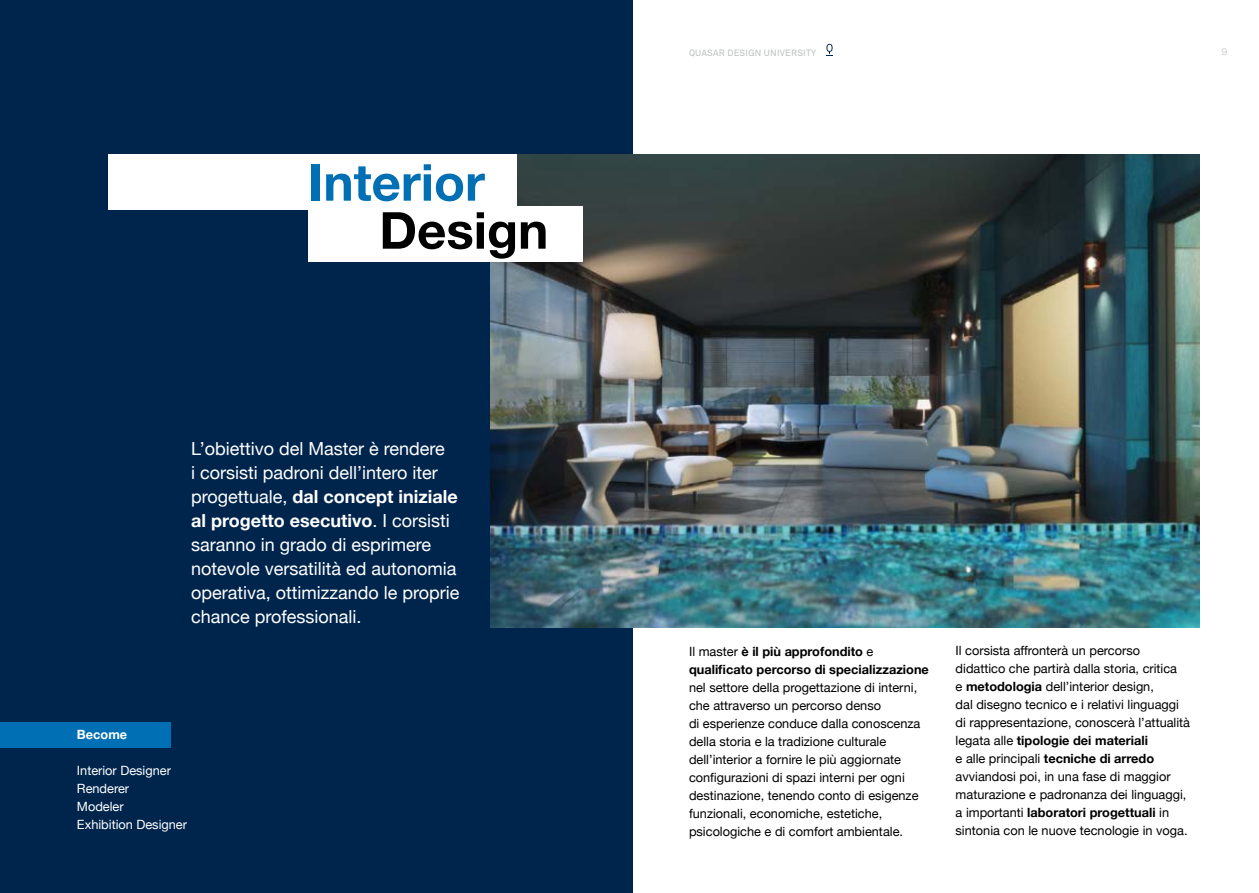
<style>
.page{position:relative;width:1259px;height:893px;background:#fff}
.page>*{position:absolute;margin:0;border:0;box-sizing:border-box;transform-origin:0 0}
.t1{font:700 51px "Helvetica Neue";color:#006fb4}
.t2{font:700 51px "Helvetica Neue";color:#000}
.t3{font:18px/24px "Helvetica Neue";color:#fff}
.t4{font:12.75px/18px "Helvetica Neue";color:#000}
.t5{font:700 12.75px/18px "Helvetica Neue";color:#000}
.t6{font:12.75px/18px "Helvetica Neue";color:#fff}
.t7{font:700 12.75px "Helvetica Neue";color:#fff}
.t8{font:300 9.75px "Helvetica Neue";color:#bbbdbe}
.t9{font:9px "Akkurat Pro";letter-spacing:.025em;color:#bbbdbe}
.s1{font-weight:700}
.s2{font-weight:400}
</style>
<div class="page">
<svg style="left:826px;top:44px;width:6px;height:12px"></svg>
<div style="left:0;top:0;width:632px;height:893px;background:#00254d"></div>
<div style="left:0;top:723px;width:170px;height:25px;background:#006fb4"></div>
<img style="left:490px;top:154px;width:709px;height:473px">
<div style="left:308px;top:206px;width:275px;height:56px;background:#fff"></div>
<div style="left:108px;top:154px;width:409px;height:55px;background:#fff"></div>
<h1 class="t1" style="left:308px;top:151px;width:178px">Interior</h1>
<h1 class="t2" style="left:379px;top:199px;width:171px">Design</h1>
<p class="t3" style="left:191px;top:436px;width:270px">L’obiettivo del Master è rendere<br>i corsisti padroni dell’intero iter progettuale, <span class="s1">dal concept iniziale al progetto esecutivo</span>. I corsisti saranno in grado di esprimere notevole versatilità ed autonomia operativa, ottimizzando le proprie chance professionali.</p>
<p class="t7" style="left:77px;top:727px;width:52px">Become</p>
<p class="t6" style="left:77px;top:762px;width:112px">Interior Designer<br>Renderer<br>Modeler<br>Exhibition Designer</p>
<p class="t9" style="left:689px;top:48px;width:129px">QUASAR DESIGN UNIVERSITY</p>
<p class="t8" style="left:1221px;top:46px;width:7px">9</p>
<p class="t5" style="left:689px;top:642px;width:241px"><span class="s2">Il master</span> è il più approfondito <span class="s2">e </span>qualificato percorso di specializzazione</p>
<p class="t4" style="left:689px;top:678px;width:233px">nel settore della progettazione di interni, che attraverso un percorso denso<br>di esperienze conduce dalla conoscenza della storia e la tradizione culturale dell’interior a fornire le più aggiornate configurazioni di spazi interni per ogni destinazione, tenendo conto di esigenze funzionali, economiche, estetiche, psicologiche e di comfort ambientale.</p>
<p class="t4" style="left:955px;top:642px;width:236px">Il corsista affronterà un percorso didattico che partirà dalla storia, critica<br>e <span class="s1">metodologia</span> dell’interior design,<br>dal disegno tecnico e i relativi linguaggi di rappresentazione, conoscerà l’attualità legata alle <span class="s1">tipologie dei materiali<br></span>e alle principali <span class="s1">tecniche di arredo </span>avviandosi poi, in una fase di maggior maturazione e padronanza dei linguaggi, a importanti <span class="s1">laboratori progettuali</span> in sintonia con le nuove tecnologie in voga.</p>
</div>
